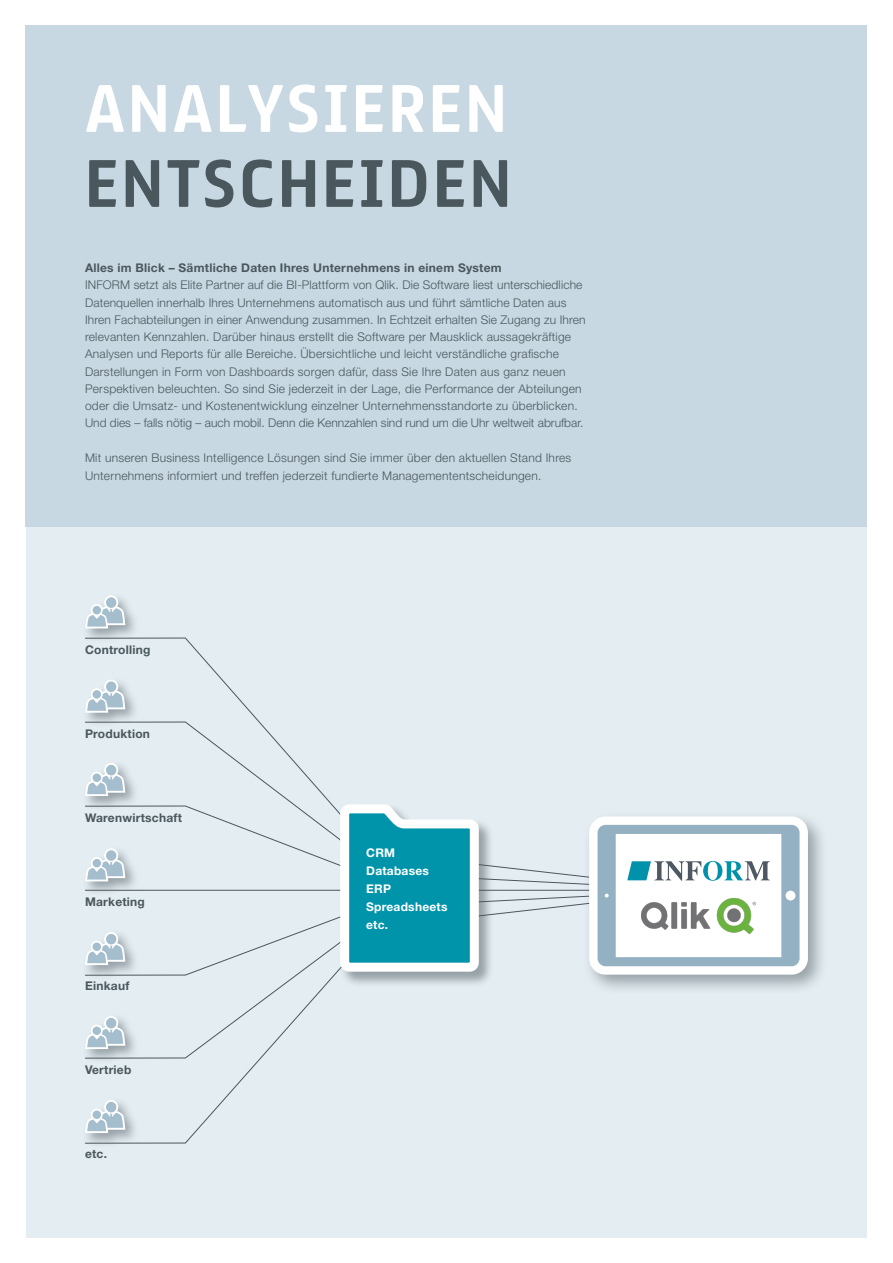
<style>
.page{position:relative;width:893px;height:1263px;background:#fff}
.page>*{position:absolute;margin:0;border:0;box-sizing:border-box;transform-origin:0 0}
.t1{font:700 60px/75px "FS Truman";letter-spacing:.05em;color:#fff}
.t2{font:300 12px/17.2px "Helvetica Neue LT Std";letter-spacing:.02em;color:#4a575d}
.t3{font:700 12px "Helvetica Neue LT Std";letter-spacing:.02em;color:#4a575d}
.t4{font:700 12px "Helvetica Neue LT Std";letter-spacing:.02em;color:#fff}
.s1{color:#4a575d}
</style>
<div class="page">
<div style="left:26px;top:26px;width:841px;height:501px;background:#c7d8e2"></div>
<div style="left:26px;top:527px;width:841px;height:710px;background:#e4edf2"></div>
<div style="left:82px;top:592px;width:58px;height:52px;background:#4a575d;opacity:.5"></div>
<svg style="left:85px;top:595px;width:40px;height:33px"></svg>
<svg style="left:84px;top:637px;width:212px;height:126px"></svg>
<svg style="left:85px;top:976px;width:249px;height:83px"></svg>
<div style="left:82px;top:1097px;width:58px;height:51px;background:#4a575d;opacity:.5"></div>
<svg style="left:85px;top:1100px;width:40px;height:33px"></svg>
<div style="left:339px;top:804px;width:155px;height:183px;background:#4a575d;opacity:.5"></div>
<div style="left:583px;top:810px;width:245px;height:185px;background:#4a575d;opacity:.5"></div>
<div style="left:589px;top:816px;width:219px;height:159px;background:#fff;border-radius:16px"></div>
<svg style="left:85px;top:763px;width:714px;height:213px"></svg>
<img style="left:642px;top:898px;width:113px;height:35px">
<p class="t1" style="left:85px;top:66px;width:428px">ANALYSIEREN<br><span class="s1">ENTSCHEIDEN</span></p>
<p class="t3" style="left:85px;top:260px;width:418px">Alles im Blick – Sämtliche Daten Ihres Unternehmens in einem System</p>
<p class="t2" style="left:85px;top:276px;width:502px">INFORM setzt als Elite Partner auf die BI-Plattform von Qlik. Die Software liest unterschiedliche Datenquellen innerhalb Ihres Unternehmens automatisch aus und führt sämtliche Daten aus Ihren Fachabteilungen in einer Anwendung zusammen. In Echtzeit erhalten Sie Zugang zu Ihren relevanten Kennzahlen. Darüber hinaus erstellt die Software per Mausklick aussagekräftige Analysen und Reports für alle Bereiche. Übersichtliche und leicht verständliche grafische Darstellungen in Form von Dashboards sorgen dafür, dass Sie Ihre Daten aus ganz neuen Perspektiven beleuchten. So sind Sie jederzeit in der Lage, die Performance der Abteilungen oder die Umsatz- und Kostenentwicklung einzelner Unternehmensstandorte zu überblicken.<br>Und dies – falls nötig – auch mobil. Denn die Kennzahlen sind rund um die Uhr weltweit abrufbar.</p>
<p class="t2" style="left:85px;top:448px;width:488px;line-height:18px">Mit unseren Business Intelligence Lösungen sind Sie immer über den aktuellen Stand Ihres<br>Unternehmens informiert und treffen jederzeit fundierte Managemententscheidungen.</p>
<p class="t3" style="left:85px;top:642px;width:67px">Controlling</p>
<p class="t3" style="left:85px;top:726px;width:67px">Produktion</p>
<p class="t3" style="left:85px;top:810px;width:98px">Warenwirtschaft</p>
<p class="t3" style="left:85px;top:894px;width:61px">Marketing</p>
<p class="t3" style="left:85px;top:978px;width:46px">Einkauf</p>
<p class="t3" style="left:85px;top:1062px;width:48px">Vertrieb</p>
<p class="t3" style="left:85px;top:1146px;width:24px">etc.</p>
<p class="t4" style="left:366px;top:845px;width:30px">CRM</p>
<p class="t4" style="left:366px;top:863px;width:64px">Databases</p>
<p class="t4" style="left:366px;top:881px;width:26px">ERP</p>
<p class="t4" style="left:366px;top:899px;width:83px">Spreadsheets</p>
<p class="t4" style="left:366px;top:917px;width:24px">etc.</p>
</div>
